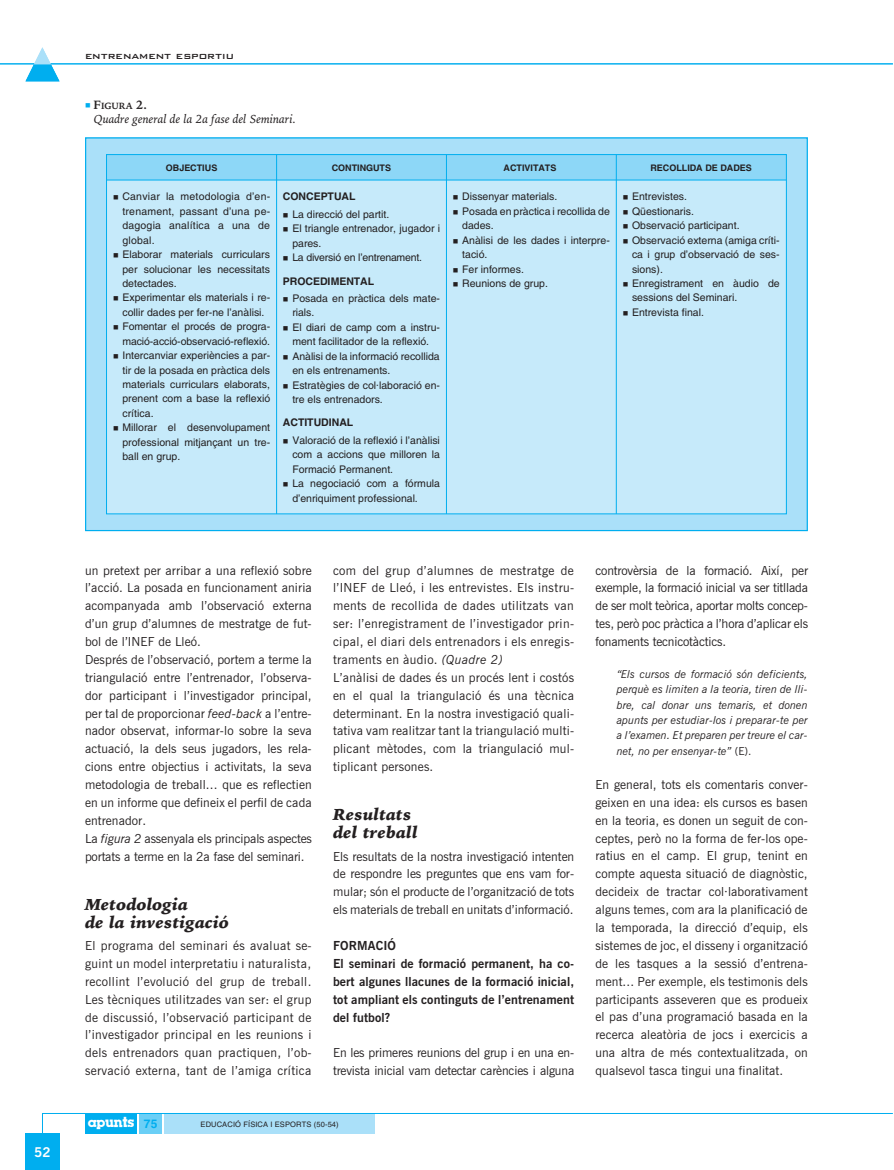
<style>
.page{position:relative;width:894px;height:1170px;background:#fff}
.page>*{position:absolute;margin:0;border:0;box-sizing:border-box;transform-origin:0 0}
.t1{font:italic 16.5px/17.9px "Iowan Old St Blk BT";letter-spacing:.01em;color:#231f20}
.t2{font:700 13.5px "News Goth BT";color:#fff}
.t3{font:12.45px/17.9px "News Goth BT";letter-spacing:.01em;color:#231f20;text-align:justify}
.t4{font:700 12.45px/17.9px "News Goth BT";letter-spacing:.005em;color:#231f20}
.t5{font:12.45px/17.9px "News Goth BT";letter-spacing:-.01em;color:#231f20}
.t6{font:italic 12px "Iowan Old St BT";color:#231f20}
.t7{font:12px "Bank Gothic Md BT";letter-spacing:-.005em;color:#231f20}
.t8{font:700 12px "Helvetica";color:#00aeef}
.t9{font:italic 10.95px/15.3px "News Goth BT";color:#231f20;text-align:justify}
.t10{font:10.5px/14.4px "Helvetica";color:#231f20}
.t11{font:700 10.5px "Helvetica";letter-spacing:-.005em;color:#231f20}
.t12{font:10.5px "Helvetica";letter-spacing:-.02em;color:#231f20}
.t13{font:700 9px "Helvetica";color:#231f20}
.t14{font:700 9px "Iowan Old St BT";letter-spacing:-.005em;color:#231f20}
.t15{font:7.5px "Helvetica";letter-spacing:.015em;color:#231f20}
.s1{color:#00aeef}
.s2{font-size:12px}
.s3{font-style:italic}
.s4{font-style:normal}
</style>
<div class="page">
<hr style="left:0;top:63px;width:893px;height:1px;background:#00aeef">
<svg style="left:26px;top:47px;width:34px;height:34px"></svg>
<div style="left:26px;top:1133px;width:34px;height:37px;background:#00aeef"></div>
<div style="left:85px;top:137px;width:723px;height:394px;background:#aae0f9"></div>
<div style="left:107px;top:155px;width:170px;height:25px;background:#8dd7f7"></div>
<div style="left:277px;top:155px;width:169px;height:25px;background:#8dd7f7"></div>
<div style="left:446px;top:155px;width:170px;height:25px;background:#8dd7f7"></div>
<div style="left:616px;top:155px;width:170px;height:25px;background:#8dd7f7"></div>
<div style="left:107px;top:180px;width:170px;height:334px;background:#c6eafa"></div>
<div style="left:277px;top:180px;width:169px;height:334px;background:#c6eafa"></div>
<div style="left:446px;top:180px;width:170px;height:334px;background:#c6eafa"></div>
<div style="left:616px;top:180px;width:170px;height:334px;background:#c6eafa"></div>
<hr style="left:107px;top:180px;width:679px;height:1px;background:#00aeef">
<hr style="left:276px;top:155px;width:1px;height:359px;background:#00aeef">
<hr style="left:446px;top:155px;width:1px;height:359px;background:#00aeef">
<hr style="left:616px;top:155px;width:1px;height:359px;background:#00aeef">
<svg style="left:42px;top:1113px;width:851px;height:21px"></svg>
<p class="t2" style="left:34px;top:1147px;width:18px">52</p>
<p class="t7" style="left:85px;top:50px;width:151px">entrenament esportiu</p>
<p class="t14" style="left:85px;top:102px;width:63px"><span class="s1">■</span> <span class="s2">F</span>IGURA <span class="s2">2.</span></p>
<p class="t6" style="left:94px;top:114px;width:204px">Quadre ge ne ral de la 2a fase del Semi na ri.</p>
<p class="t13" style="left:166px;top:164px;width:53px">OBJECTIUS</p>
<p class="t13" style="left:332px;top:164px;width:61px">CONTINGUTS</p>
<p class="t13" style="left:504px;top:164px;width:54px">ACTIVITATS</p>
<p class="t13" style="left:650px;top:164px;width:103px">RECOLLIDA DE DADES</p>
<p class="t10" style="left:122px;top:191px;width:149px;text-align:justify;text-indent:-9px">■ Can viar la me to do lo gia d’en - tre na ment, pas sant d’u na pe - da go gia ana lí ti ca a una de global.</p>
<p class="t10" style="left:122px;top:248px;width:149px;text-align:justify;text-indent:-9px">■ Ela bo rar ma te rials cu rri cu lars per so lu cio nar les ne ces si tats detec tades.</p>
<p class="t10" style="left:113px;top:292px;width:159px;text-align:center">■ Expe ri men tar els ma te rials i re - co llir da des per fer-ne l’anà li si.</p>
<p class="t10" style="left:113px;top:320px;width:159px;text-align:right">■ Fo men tar el pro cés de pro gra - ma ció-ac ció-ob ser va ció-re fle xió.</p>
<p class="t10" style="left:122px;top:349px;width:149px;text-align:justify;text-indent:-9px">■ Inter can viar ex pe rièn cies a par - tir de la po sa da en pràcti ca dels ma te rials cu rri cu lars ela bo rats, pre nent com a base la re fle xió crí ti ca.</p>
<p class="t10" style="left:122px;top:421px;width:149px;text-align:justify;text-indent:-9px">■ Mi llo rar el de sen vo lu pa ment pro fes sional mit jan çant un tre - ball en grup.</p>
<p class="t11" style="left:283px;top:193px;width:74px">CONCEPTUAL</p>
<p class="t10" style="left:283px;top:208px;width:108px">■ La di rec ció del par tit.</p>
<p class="t10" style="left:292px;top:222px;width:149px;text-indent:-9px">■ El trian gle en tre na dor, ju ga dor i pa res.</p>
<p class="t12" style="left:283px;top:254px;width:141px">■ La di ver sió en l’en tre na ment.</p>
<p class="t11" style="left:283px;top:277px;width:93px">PROCEDIMENTAL</p>
<p class="t10" style="left:292px;top:292px;width:149px;text-indent:-9px">■ Po sa da en pràcti ca dels ma te - rials.</p>
<p class="t10" style="left:283px;top:321px;width:159px;text-align:center">■ El dia ri de camp com a ins tru - ment fa ci li ta dor de la re fle xió.</p>
<p class="t10" style="left:292px;top:350px;width:149px;text-indent:-9px">■ Anàli si de la in for ma ció re co lli da en els en tre na ments.</p>
<p class="t10" style="left:292px;top:379px;width:149px;text-indent:-9px">■ Estratè gies de col·la bo ra ció en - tre els en tre na dors.</p>
<p class="t11" style="left:283px;top:419px;width:72px">ACTITUDINAL</p>
<p class="t10" style="left:292px;top:434px;width:149px;text-align:justify;text-indent:-9px">■ Va lo ra ció de la re fle xió i l’anà li si com a ac cions que mi llo ren la For ma ció Per ma nent.</p>
<p class="t10" style="left:292px;top:477px;width:149px;text-indent:-9px">■ La ne go cia ció com a fór mu la d’en ri qui ment pro fes sio nal.</p>
<p class="t10" style="left:453px;top:191px;width:106px">■ Dis sen yar ma te rials.</p>
<p class="t10" style="left:462px;top:205px;width:149px;text-indent:-9px">■ Po sa da en pràcti ca i re co lli da de da des.</p>
<p class="t10" style="left:462px;top:234px;width:149px;text-indent:-9px">■ Anàli si de les da des i interpre - tació.</p>
<p class="t10" style="left:453px;top:263px;width:73px">■ Fer in for mes.</p>
<p class="t10" style="left:453px;top:277px;width:97px">■ Reu nions de grup.</p>
<p class="t10" style="left:623px;top:191px;width:66px">■ Entre vis tes.</p>
<p class="t10" style="left:623px;top:205px;width:73px">■ Qües tio na ris.</p>
<p class="t10" style="left:623px;top:219px;width:119px">■ Obser va ció par ti ci pant.</p>
<p class="t10" style="left:632px;top:234px;width:149px;text-align:justify;text-indent:-9px">■ Obser va ció ex ter na (ami ga crí ti - ca i grup d’ob ser va ció de ses&shy;sions).</p>
<p class="t10" style="left:632px;top:277px;width:149px;text-indent:-9px">■ Enre gis tra ment en àu dio de ses sions del Se mi na ri.</p>
<p class="t10" style="left:623px;top:306px;width:83px">■ Entre vis ta fi nal.</p>
<p class="t3" style="left:85px;top:562px;width:229px;text-align:left">un pre text per arri bar a una reflexió so bre l’ac ció. La po sa da en fun cio na ment ani ria acom pan ya da amb l’ob ser va ció ex ter na d’un grup d’a lum nes de mes trat ge de fut - bol de l’INEF de Lleó.<br>Des prés de l’ob ser va ció, por tem a ter me la trian gu la ció en tre l’en tre na dor, l’ob ser va - dor par ti ci pant i l’in ves ti ga dor prin ci pal, per tal de pro por cio nar <span class="s3">feed-back</span> a l’en tre - na dor ob ser vat, in for mar-lo so bre la seva ac tua ció, la dels seus ju ga dors, les rela - cions en tre ob jec tius i ac ti vi tats, la seva me to do lo gia de tre ball... que es re flec tien en un informe que defineix el perfil de cada entrenador.<br>La <span class="s3">fi gu ra 2</span> as sen ya la els prin ci pals as pec tes por tats a ter me en la 2a fase del se mi na ri.</p>
<h1 class="t1" style="left:85px;top:897px;width:145px">Metodologia<br>de la investigació</h1>
<p class="t3" style="left:85px;top:938px;width:228px">El pro gra ma del se mi na ri és ava luat se - guint un mo del in ter pre ta tiu i na tu ra lis ta, re co llint l’e vo lu ció del grup de tre ball.<br>Les tècni ques uti lit za des van ser: el grup de dis cus sió, l’ob ser va ció par ti ci pant de l’in ves ti ga dor prin ci pal en les reu nions i dels en tre na dors quan prac ti quen, l’ob - ser va ció ex ter na, tant de l’a mi ga crí ti ca</p>
<p class="t3" style="left:333px;top:562px;width:243px;text-align:left">com del grup d’a lum nes de mes trat ge de l’INEF de Lleó, i les en tre vis tes. Els instru - ments de re co lli da de da des uti lit zats van ser: l’en re gis tra ment de l’in ves ti ga dor prin - ci pal, el dia ri dels en tre na dors i els en re gis - tra ments en àu dio. <span class="s3">(Qua dre 2)<br></span>L’anàli si de da des és un pro cés lent i cos tós en el qual la trian gu la ció és una tècni ca determinant. En la nos tra in ves ti ga ció qua li - ta ti va vam rea lit zar tant la trian gu la ció mul ti - pli cant mèto des, com la trian gu la ció mul - tiplicant per so nes.</p>
<h1 class="t1" style="left:333px;top:807px;width:86px">Resultats del treball</h1>
<p class="t3" style="left:333px;top:848px;width:243px">Els re sul tats de la nos tra in ves ti ga ció in ten ten de res pon dre les pre gun tes que ens vam for&shy;mu lar; són el pro duc te de l’or ga nit za ció de tots els ma te rials de tre ball en uni tats d’in for ma ció.</p>
<p class="t4" style="left:333px;top:938px;width:243px">FORMACIÓ<br>El se mi na ri de for ma ció per ma nent, ha co - bert al gu nes lla cu nes de la for ma ció ini cial, tot am pliant els con tin guts de l’en tre na ment del futbol?</p>
<p class="t5" style="left:333px;top:1045px;width:243px">En les pri me res reunions del grup i en una en - tre vis ta ini cial vam de tec tar carè ncies i al gu na</p>
<p class="t8" style="left:144px;top:1119px;width:15px">75</p>
<p class="t15" style="left:201px;top:1121px;width:140px">EDUCACIÓ FÍSICA I ESPORTS (50-54)</p>
<p class="t3" style="left:595px;top:562px;width:214px">con trovè rsia de la for ma ció. Així, per exem ple, la for ma ció ini cial va ser tit lla da de ser molt teò ri ca, apor tar molts con cep - tes, però poc pràcti ca a l’ho ra d’a pli car els fo na ments tec ni cotà ctics.</p>
<p class="t9" style="left:617px;top:667px;width:193px">“Els cur sos de for ma ció són de fi cients, per què es li mi ten a la teoria, ti ren de lli - bre, cal do nar uns te ma ris, et do nen apunts per es tu diar-los i pre pa rar-te per a l’e xa men. Et pre pa ren per treure el car&shy;net, no per en sen yar-te” <span class="s4">(E).</span></p>
<p class="t3" style="left:595px;top:777px;width:214px">En ge ne ral, tots els co men ta ris con ver&shy;gei xen en una idea: els cursos es basen en la teo ria, es do nen un se guit de con - cep tes, però no la for ma de fer-los ope - ra tius en el camp. El grup, te nint en comp te aques ta si tua ció de diagnòstic, de ci deix de trac tar col·la bo ra ti va ment al guns te mes, com ara la pla ni fi ca ció de la tem po ra da, la di rec ció d’e quip, els sis te mes de joc, el dis seny i or ga nit za ció de les tas ques a la ses sió d’en tre na - ment... Per exem ple, els tes ti mo nis dels par ti ci pants as se ve ren que es pro dueix el pas d’u na pro gra ma ció ba sa da en la re cer ca aleatòria de jocs i exer ci cis a una altra de més contextualitzada, on qualsevol tasca tingui una finalitat.</p>
</div>
